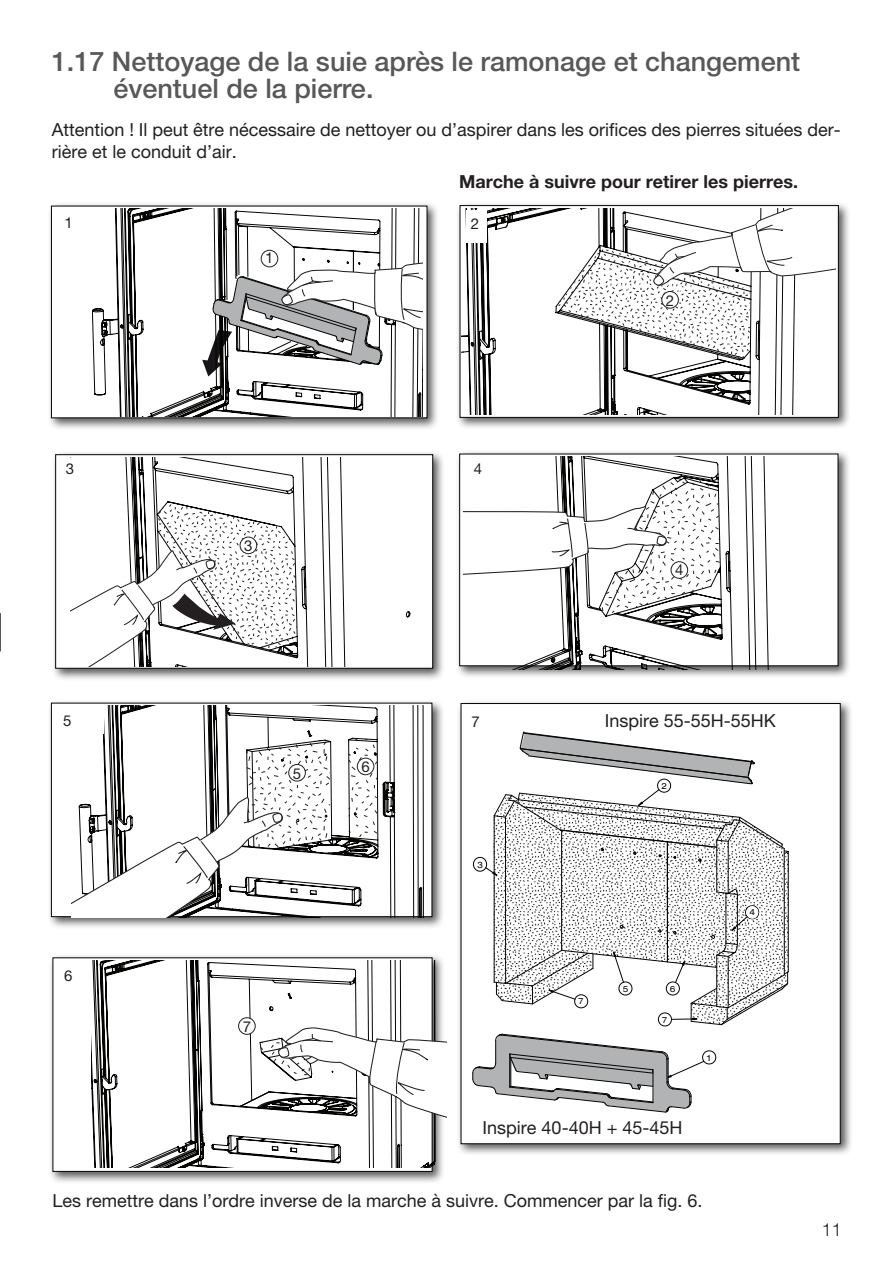
<style>
.page{position:relative;width:893px;height:1263px;background:#fff}
.page>*{position:absolute;margin:0;border:0;box-sizing:border-box;transform-origin:0 0}
.t1{font:500 27px/27px "Helvetica Neue LT Pro";color:#57585a}
.t2{font:18px/21.6px "Helvetica Neue LT Pro";color:#231f20}
.t3{font:700 18px "Helvetica Neue LT Pro";color:#231f20}
.t4{font:300 18px "Helvetica Neue LT Pro";color:#231f20}
.t5{font:15px "Helvetica Neue LT Pro";color:#231f20}
.t6{font:expanded 8.85px "Helvetica Neue LT Pro";color:#040503;scale:.96 1}
.t7{font:expanded 8.4px "Helvetica Neue LT Pro";color:#040503}
</style>
<div class="page">
<div style="left:47px;top:202px;width:393px;height:229px;background:#231f20;opacity:.75"></div>
<div style="left:51px;top:206px;width:376px;height:212px;background:#fff"></div>
<div style="left:47px;top:699px;width:397px;height:230px;background:#231f20;opacity:.75"></div>
<div style="left:51px;top:703px;width:381px;height:214px;background:#fff"></div>
<div style="left:455px;top:450px;width:395px;height:229px;background:#231f20;opacity:.75"></div>
<div style="left:459px;top:454px;width:379px;height:212px;background:#fff"></div>
<div style="left:51px;top:450px;width:394px;height:231px;background:#231f20;opacity:.75"></div>
<div style="left:55px;top:454px;width:378px;height:215px;background:#fff;border:1px solid #040503"></div>
<div style="left:49px;top:953px;width:396px;height:231px;background:#231f20;opacity:.75"></div>
<div style="left:53px;top:957px;width:379px;height:215px;background:#fff;border:1px solid #040503"></div>
<svg style="left:92px;top:209px;width:330px;height:207px"></svg>
<svg style="left:202px;top:251px;width:220px;height:125px"></svg>
<svg style="left:103px;top:705px;width:325px;height:212px"></svg>
<svg style="left:72px;top:739px;width:259px;height:178px"></svg>
<svg style="left:92px;top:960px;width:344px;height:208px"></svg>
<svg style="left:259px;top:1027px;width:188px;height:108px"></svg>
<div style="left:261px;top:250px;width:17px;height:17px;border:1px solid #231f20;border-radius:50%"></div>
<div style="left:289px;top:764px;width:16px;height:17px;background:#fff;border-radius:50%"></div>
<div style="left:288px;top:764px;width:18px;height:17px;border:1px solid #231f20;border-radius:50%"></div>
<div style="left:357px;top:758px;width:17px;height:17px;background:#fff;border-radius:50%"></div>
<div style="left:357px;top:758px;width:17px;height:17px;border:1px solid #231f20;border-radius:50%"></div>
<div style="left:239px;top:1018px;width:16px;height:16px;background:#fff;border-radius:50%"></div>
<div style="left:238px;top:1017px;width:18px;height:18px;border:1px solid #231f20;border-radius:50%"></div>
<div style="left:457px;top:699px;width:396px;height:457px;background:#231f20;opacity:.75"></div>
<div style="left:461px;top:703px;width:380px;height:441px;background:#fff;border:1px solid #040503"></div>
<div style="left:456px;top:201px;width:395px;height:229px;background:#231f20;opacity:.75"></div>
<div style="left:460px;top:205px;width:379px;height:213px;background:#fff;border:1px solid #040503"></div>
<svg style="left:463px;top:457px;width:356px;height:212px"></svg>
<svg style="left:463px;top:477px;width:257px;height:140px"></svg>
<svg style="left:759px;top:862px;width:29px;height:62px"></svg>
<hr style="left:784px;top:848px;width:1px;height:127px;background:#040503">
<hr style="left:788px;top:851px;width:1px;height:121px;background:#040503">
<svg style="left:759px;top:924px;width:30px;height:79px"></svg>
<svg style="left:759px;top:829px;width:30px;height:33px"></svg>
<svg style="left:473px;top:785px;width:286px;height:225px"></svg>
<svg style="left:485px;top:789px;width:263px;height:278px"></svg>
<svg style="left:493px;top:802px;width:242px;height:218px"></svg>
<svg style="left:472px;top:1033px;width:221px;height:80px"></svg>
<div style="left:746px;top:906px;width:12px;height:13px;background:#fff;border-radius:50%"></div>
<svg style="left:519px;top:731px;width:236px;height:54px"></svg>
<svg style="left:461px;top:208px;width:333px;height:207px"></svg>
<svg style="left:556px;top:208px;width:280px;height:153px"></svg>
<hr style="left:0;top:613px;width:1px;height:38px;background:#231f20">
<div style="left:671px;top:562px;width:17px;height:16px;background:#fff;border-radius:50%"></div>
<div style="left:671px;top:561px;width:17px;height:18px;border:1px solid #231f20;border-radius:50%"></div>
<div style="left:662px;top:291px;width:16px;height:17px;background:#fff;border-radius:50%"></div>
<div style="left:661px;top:291px;width:18px;height:18px;border:1px solid #231f20;border-radius:50%"></div>
<svg style="left:125px;top:458px;width:286px;height:208px"></svg>
<svg style="left:71px;top:501px;width:226px;height:165px"></svg>
<div style="left:240px;top:537px;width:17px;height:17px;background:#fff;border-radius:50%"></div>
<div style="left:240px;top:537px;width:17px;height:17px;border:1px solid #231f20;border-radius:50%"></div>
<div style="left:466px;top:210px;width:21px;height:33px;background:#fff"></div>
<h1 class="t1" style="left:113px;top:48px;width:688px;text-indent:-62px">1.17 Nettoyage de la suie après le ramonage et changement éventuel de la pierre.</h1>
<p class="t2" style="left:52px;top:119px;width:790px">Attention ! Il peut être nécessaire de nettoyer ou d’aspirer dans les orifices des pierres situées der&shy;rière et le conduit d’air.</p>
<p class="t3" style="left:459px;top:171px;width:340px">Marche à suivre pour retirer les pierres.</p>
<p class="t5" style="left:65px;top:214px;width:10px">1</p>
<p class="t5" style="left:471px;top:215px;width:10px">2</p>
<p class="t5" style="left:265px;top:248px;width:10px">1</p>
<p class="t5" style="left:666px;top:291px;width:10px">2</p>
<p class="t5" style="left:66px;top:459px;width:10px">3</p>
<p class="t5" style="left:474px;top:460px;width:10px">4</p>
<p class="t5" style="left:244px;top:537px;width:10px">3</p>
<p class="t5" style="left:675px;top:560px;width:10px">4</p>
<p class="t5" style="left:63px;top:711px;width:10px">5</p>
<p class="t5" style="left:472px;top:713px;width:10px">7</p>
<p class="t2" style="left:605px;top:710px;width:173px">Inspire 55-55H-55HK</p>
<p class="t5" style="left:293px;top:764px;width:10px">5</p>
<p class="t5" style="left:361px;top:758px;width:10px">6</p>
<p class="t7" style="left:661px;top:781px;width:7px">2</p>
<p class="t6" style="left:477px;top:859px;width:7px">3</p>
<p class="t7" style="left:749px;top:907px;width:7px">4</p>
<p class="t5" style="left:64px;top:967px;width:10px">6</p>
<p class="t7" style="left:623px;top:984px;width:7px">5</p>
<p class="t7" style="left:670px;top:984px;width:7px">6</p>
<p class="t7" style="left:579px;top:996px;width:6px">7</p>
<p class="t5" style="left:243px;top:1017px;width:10px">7</p>
<p class="t7" style="left:662px;top:1015px;width:6px">7</p>
<p class="t7" style="left:707px;top:1053px;width:5px">1</p>
<p class="t2" style="left:483px;top:1117px;width:201px">Inspire 40-40H + 45-45H</p>
<p class="t2" style="left:52px;top:1190px;width:652px">Les remettre dans l’ordre inverse de la marche à suivre. Commencer par la fig. 6.</p>
<p class="t4" style="left:822px;top:1219px;width:22px">11</p>
</div>
